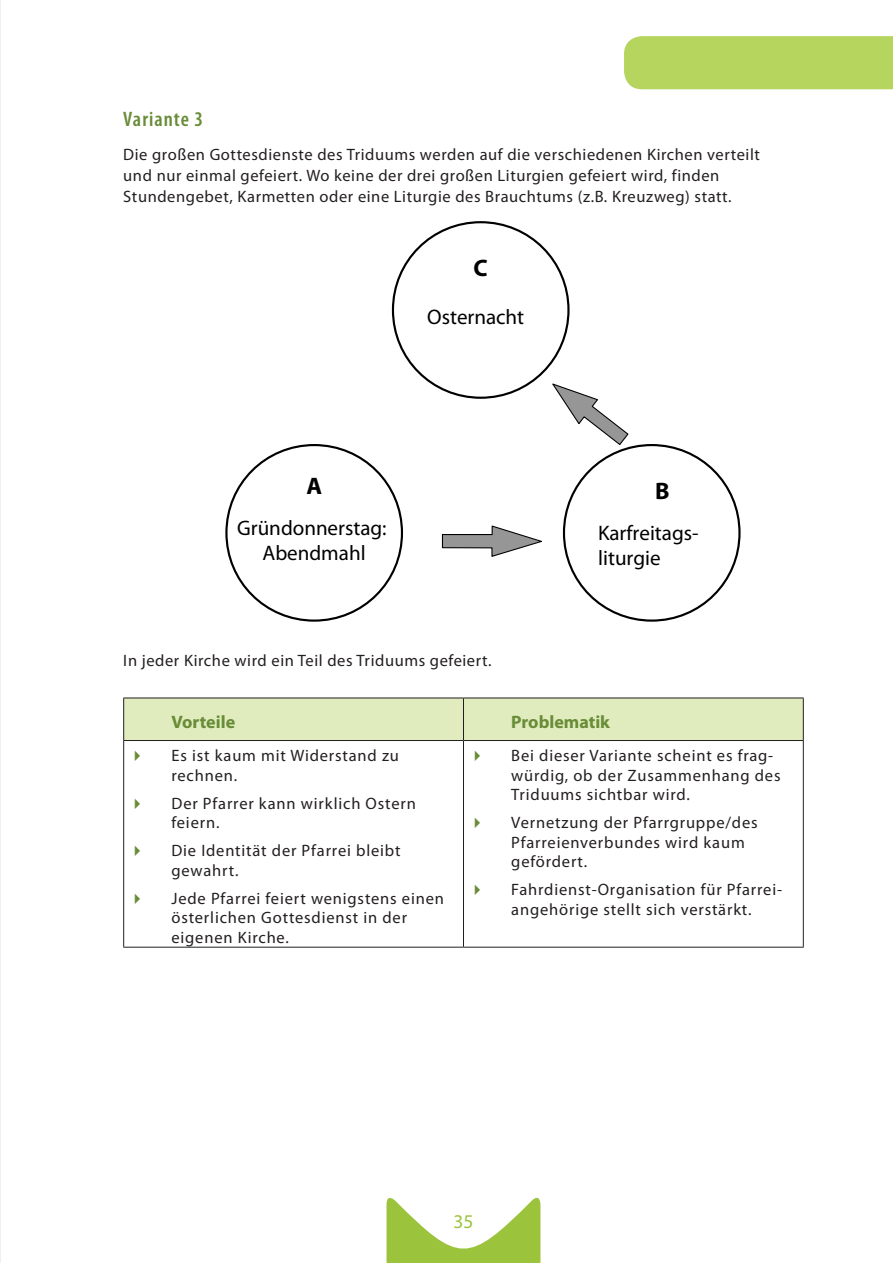
<style>
.page{position:relative;width:893px;height:1263px;background:#fff}
.page>*{position:absolute;margin:0;border:0;box-sizing:border-box;transform-origin:0 0}
.t1{font:700 24px "Myriad Pro";color:#000}
.t2{font:21px/25.2px "Myriad Pro";color:#000}
.t3{font:600 condensed 21px "Myriad Pro";letter-spacing:.05em;color:#688c38}
.t4{font:19.5px "Myriad Pro";color:#9bc33c}
.t5{font:700 18px "Myriad Pro";color:#688c38}
.t6{font:16.5px/19.5px "Myriad Pro";letter-spacing:.05em;color:#231f20}
.s1{color:#688c38}
</style>
<div class="page">
<div style="left:624px;top:36px;width:269px;height:53px;background:#b5d55e"></div>
<svg style="left:387px;top:1197px;width:153px;height:66px"></svg>
<div style="left:124px;top:699px;width:679px;height:41px;background:#e0ecbd"></div>
<hr style="left:123px;top:741px;width:1px;height:206px;background:#231f20">
<hr style="left:463px;top:741px;width:1px;height:206px;background:#231f20">
<hr style="left:803px;top:741px;width:1px;height:206px;background:#231f20">
<hr style="left:123px;top:947px;width:340px;height:1px;background:#231f20">
<hr style="left:463px;top:947px;width:341px;height:1px;background:#231f20">
<hr style="left:463px;top:698px;width:341px;height:1px;background:#231f20">
<hr style="left:803px;top:698px;width:1px;height:42px;background:#231f20">
<hr style="left:463px;top:740px;width:341px;height:1px;background:#231f20">
<hr style="left:123px;top:698px;width:340px;height:1px;background:#231f20">
<hr style="left:123px;top:698px;width:1px;height:42px;background:#231f20">
<hr style="left:463px;top:698px;width:1px;height:42px;background:#231f20">
<hr style="left:123px;top:740px;width:340px;height:1px;background:#231f20">
<svg style="left:441px;top:525px;width:101px;height:32px"></svg>
<svg style="left:552px;top:383px;width:77px;height:62px"></svg>
<hr style="left:0;top:0;width:1px;height:1263px;background:#e0e1e2">
<p class="t3" style="left:123px;top:106px;width:81px">Variante 3</p>
<p class="t6" style="left:123px;top:144px;width:638px;line-height:21px">Die großen Gottesdienste des Triduums werden auf die verschiedenen Kirchen verteilt und nur einmal gefeiert. Wo keine der drei großen Liturgien gefeiert wird, finden<br>Stundengebet, Karmetten oder eine Liturgie des Brauchtums (z.B. Kreuzweg) statt.</p>
<h1 class="t1" style="left:474px;top:253px;width:16px">C</h1>
<p class="t2" style="left:427px;top:304px;width:98px">Osternacht</p>
<h1 class="t1" style="left:306px;top:470px;width:17px">A</h1>
<p class="t2" style="left:237px;top:515px;width:151px;text-align:center">Gründonnerstag:<br>Abendmahl</p>
<p class="t6" style="left:123px;top:650px;width:370px">In jeder Kirche wird ein Teil des Triduums gefeiert.</p>
<h1 class="t1" style="left:655px;top:475px;width:16px">B</h1>
<p class="t2" style="left:598px;top:520px;width:102px">Karfreitags&shy;liturgie</p>
<p class="t5" style="left:171px;top:710px;width:65px">Vorteile</p>
<p class="t5" style="left:511px;top:710px;width:100px">Problematik</p>
<p class="t6" style="left:171px;top:746px;width:229px;text-indent:-43px"><span class="s1">✔</span> Es ist kaum mit Widerstand zu rechnen.</p>
<p class="t6" style="left:171px;top:793px;width:246px;text-indent:-43px"><span class="s1">✔</span> Der Pfarrer kann wirklich Ostern feiern.</p>
<p class="t6" style="left:171px;top:841px;width:231px;text-indent:-43px"><span class="s1">✔</span> Die Identität der Pfarrei bleibt gewahrt.</p>
<p class="t6" style="left:171px;top:888px;width:274px;text-indent:-43px"><span class="s1">✔</span> Jede Pfarrei feiert wenigstens einen österlichen Gottesdienst in der eigenen Kirche.</p>
<p class="t6" style="left:511px;top:746px;width:271px;text-indent:-43px"><span class="s1">✔</span> Bei dieser Variante scheint es frag&shy;würdig, ob der Zusammenhang des<br>Triduums sichtbar wird.</p>
<p class="t6" style="left:511px;top:813px;width:248px;text-indent:-43px"><span class="s1">✔</span> Vernetzung der Pfarrgruppe/des<br>Pfarreienverbundes wird kaum gefördert.</p>
<p class="t6" style="left:511px;top:880px;width:272px;text-indent:-43px"><span class="s1">✔</span> Fahrdienst-Organisation für Pfarrei&shy;angehörige stellt sich verstärkt.</p>
<p class="t4" style="left:453px;top:1209px;width:22px">35</p>
</div>
